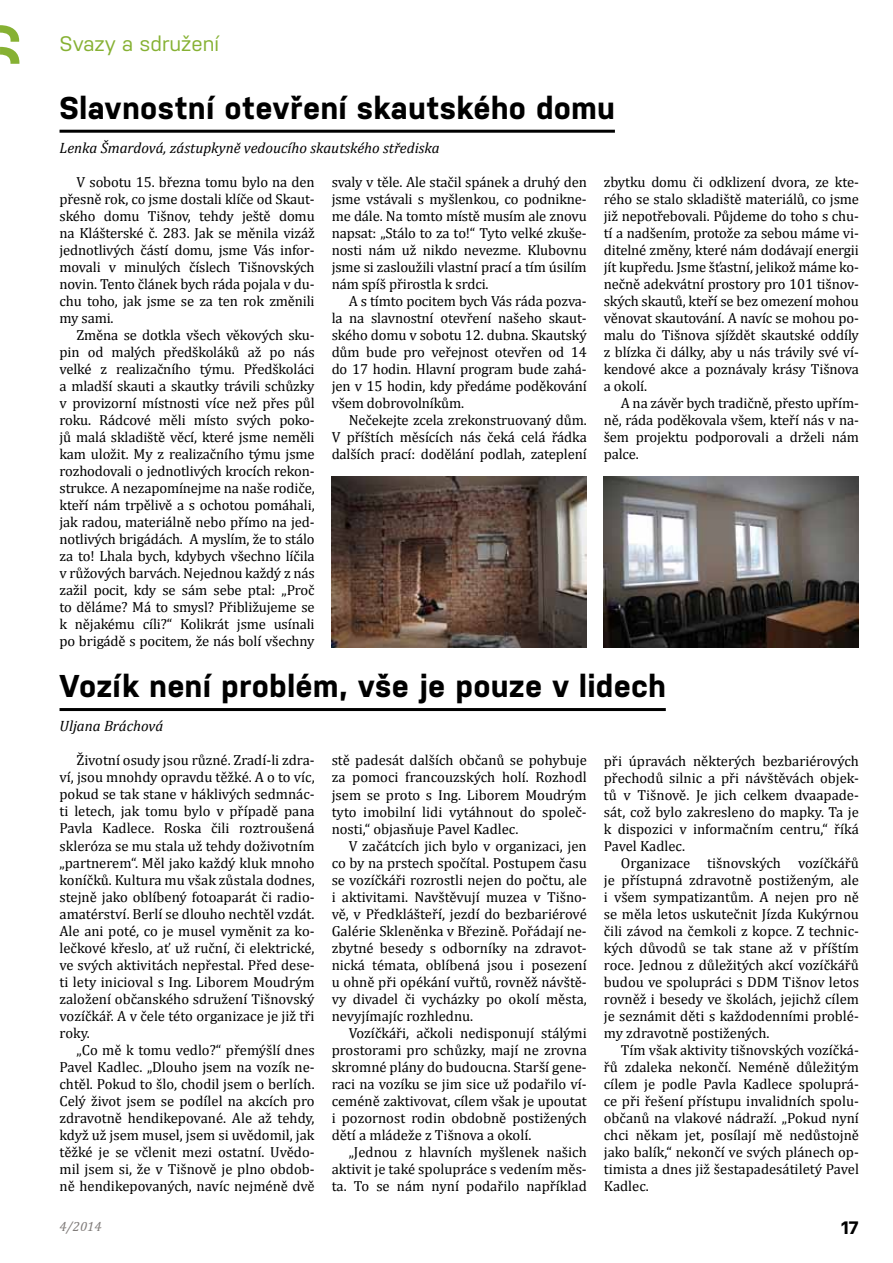
<style>
.page{position:relative;width:893px;height:1263px;background:#fff}
.page>*{position:absolute;margin:0;border:0;box-sizing:border-box;transform-origin:0 0}
.t1{font:700 31.5px "Nudista";letter-spacing:.005em;color:#000}
.t2{font:21px "Nudista";color:#86b133}
.t3{font:700 18px "Nudista";color:#000}
.t4{font:italic 15px "Cambria";color:#000}
.t5{font:14.7px/17px "Cambria";letter-spacing:-.01em;color:#000;text-align:justify}
.t6{font:italic 13.5px "Cambria";color:#807c7a}
</style>
<div class="page">
<svg style="left:0;top:25px;width:19px;height:39px"></svg>
<hr style="left:60px;top:130px;width:555px;height:3px;background:#000">
<hr style="left:60px;top:708px;width:606px;height:3px;background:#000">
<img style="left:604px;top:476px;width:255px;height:171px">
<img style="left:332px;top:476px;width:255px;height:171px">
<h2 class="t2" style="left:60px;top:29px;width:161px">Svazy a sdružení</h2>
<h1 class="t1" style="left:60px;top:85px;width:557px">Slavnostní otevření skautského domu</h1>
<p class="t4" style="left:60px;top:137px;width:382px">Lenka Šmardová, zástupkyně vedoucího skautského střediska</p>
<p class="t5" style="left:60px;top:174px;width:257px;text-indent:17px">V sobotu 15. března tomu bylo na den přesně rok, co jsme dostali klíče od Skaut&shy;ského domu Tišnov, tehdy ještě domu na Klášterské č. 283. Jak se měnila vizáž jednotlivých částí domu, jsme Vás infor&shy;movali v minulých číslech Tišnovských novin. Tento článek bych ráda pojala v du&shy;chu toho, jak jsme se za ten rok změnili my sami.</p>
<p class="t5" style="left:60px;top:327px;width:257px;text-indent:17px">Změna se dotkla všech věkových sku&shy;pin od malých předškoláků až po nás velké z realizačního týmu. Předškoláci a mladší skauti a skautky trávili schůzky v provizorní místnosti více než přes půl roku. Rádcové měli místo svých poko&shy;jů malá skladiště věcí, které jsme neměli kam uložit. My z realizačního týmu jsme rozhodovali o jednotlivých krocích rekon&shy;strukce. A nezapomínejme na naše rodiče, kteří nám trpělivě a s ochotou pomáhali, jak radou, materiálně nebo přímo na jed&shy;notlivých brigádách. A myslím, že to stálo za to! Lhala bych, kdybych všechno líčila v růžových barvách. Nejednou každý z nás zažil pocit, kdy se sám sebe ptal: „Proč to děláme? Má to smysl? Přibližujeme se k nějakému cíli?“ Kolikrát jsme usínali po brigádě s pocitem, že nás bolí všechny</p>
<p class="t5" style="left:332px;top:174px;width:257px">svaly v těle. Ale stačil spánek a druhý den jsme vstávali s myšlenkou, co podnikne&shy;me dále. Na tomto místě musím ale znovu napsat: „Stálo to za to!“ Tyto velké zkuše&shy;nosti nám už nikdo nevezme. Klubovnu jsme si zasloužili vlastní prací a tím úsilím nám spíš přirostla k srdci.</p>
<p class="t5" style="left:332px;top:293px;width:257px;text-indent:17px">A s tímto pocitem bych Vás ráda pozva&shy;la na slavnostní otevření našeho skaut&shy;ského domu v sobotu 12. dubna. Skautský dům bude pro veřejnost otevřen od 14 do 17 hodin. Hlavní program bude zahá&shy;jen v 15 hodin, kdy předáme poděkování všem dobrovolníkům.</p>
<p class="t5" style="left:332px;top:412px;width:257px;text-indent:17px">Nečekejte zcela zrekonstruovaný dům.<br>V příštích měsících nás čeká celá řádka dalších prací: dodělání podlah, zateplení</p>
<p class="t5" style="left:604px;top:174px;width:257px">zbytku domu či odklizení dvora, ze kte&shy;rého se stalo skladiště materiálů, co jsme již nepotřebovali. Půjdeme do toho s chu&shy;tí a nadšením, protože za sebou máme vi&shy;ditelné změny, které nám dodávají energii jít kupředu. Jsme šťastní, jelikož máme ko&shy;nečně adekvátní prostory pro 101 tišnov&shy;ských skautů, kteří se bez omezení mohou věnovat skautování. A navíc se mohou po&shy;malu do Tišnova sjíždět skautské oddíly z blízka či dálky, aby u nás trávily své ví&shy;kendové akce a poznávaly krásy Tišnova a okolí.</p>
<p class="t5" style="left:604px;top:395px;width:257px;text-indent:17px">A na závěr bych tradičně, přesto upřím&shy;ně, ráda poděkovala všem, kteří nás v na&shy;šem projektu podporovali a drželi nám palce.</p>
<h1 class="t1" style="left:60px;top:663px;width:608px">Vozík není problém, vše je pouze v lidech</h1>
<p class="t4" style="left:60px;top:716px;width:105px">Uljana Bráchová</p>
<p class="t5" style="left:60px;top:752px;width:257px;text-indent:17px">Životní osudy jsou různé. Zradí-li zdra&shy;ví, jsou mnohdy opravdu těžké. A o to víc, pokud se tak stane v háklivých sedmnác&shy;ti letech, jak tomu bylo v případě pana Pavla Kadlece. Roska čili roztroušená skleróza se mu stala už tehdy doživotním „partnerem“. Měl jako každý kluk mnoho koníčků. Kultura mu však zůstala dodnes, stejně jako oblíbený fotoaparát či radio&shy;amatérství. Berlí se dlouho nechtěl vzdát.<br>Ale ani poté, co je musel vyměnit za ko&shy;lečkové křeslo, ať už ruční, či elektrické, ve svých aktivitách nepřestal. Před dese&shy;ti lety inicioval s Ing. Liborem Moudrým založení občanského sdružení Tišnovský vozíčkář. A v čele této organizace je již tři roky.</p>
<p class="t5" style="left:60px;top:1041px;width:257px;text-indent:17px">„Co mě k tomu vedlo?“ přemýšlí dnes Pavel Kadlec. „Dlouho jsem na vozík ne&shy;chtěl. Pokud to šlo, chodil jsem o berlích.<br>Celý život jsem se podílel na akcích pro zdravotně hendikepované. Ale až tehdy, když už jsem musel, jsem si uvědomil, jak těžké je se včlenit mezi ostatní. Uvědo&shy;mil jsem si, že v Tišnově je plno obdob&shy;ně hendikepovaných, navíc nejméně dvě</p>
<p class="t5" style="left:332px;top:752px;width:257px">stě padesát dalších občanů se pohybuje za pomoci francouzských holí. Rozhodl jsem se proto s Ing. Liborem Moudrým tyto imobilní lidi vytáhnout do společ&shy;nosti,“ objasňuje Pavel Kadlec.</p>
<p class="t5" style="left:332px;top:837px;width:257px;text-indent:17px">V začátcích jich bylo v organizaci, jen co by na prstech spočítal. Postupem času se vozíčkáři rozrostli nejen do počtu, ale i aktivitami. Navštěvují muzea v Tišno&shy;vě, v Předklášteří, jezdí do bezbariérové Galérie Skleněnka v Březině. Pořádají ne&shy;zbytné besedy s odborníky na zdravot&shy;nická témata, oblíbená jsou i posezení u ohně při opékání vuřtů, rovněž návště&shy;vy divadel či vycházky po okolí města, nevyjímajíc rozhlednu.</p>
<p class="t5" style="left:332px;top:1024px;width:257px;text-indent:17px">Vozíčkáři, ačkoli nedisponují stálými prostorami pro schůzky, mají ne zrovna skromné plány do budoucna. Starší gene&shy;raci na vozíku se jim sice už podařilo ví&shy;ceméně zaktivovat, cílem však je upoutat i pozornost rodin obdobně postižených dětí a mládeže z Tišnova a okolí.</p>
<p class="t5" style="left:332px;top:1143px;width:257px;text-indent:17px">„Jednou z hlavních myšlenek našich aktivit je také spolupráce s vedením měs&shy;ta. To se nám nyní podařilo například</p>
<p class="t5" style="left:604px;top:752px;width:257px">při úpravách některých bezbariérových přechodů silnic a při návštěvách objek&shy;tů v Tišnově. Je jich celkem dvaapade&shy;sát, což bylo zakresleno do mapky. Ta je k dispozici v informačním centru,“ říká Pavel Kadlec.</p>
<p class="t5" style="left:604px;top:854px;width:257px;text-indent:17px">Organizace tišnovských vozíčkářů je přístupná zdravotně postiženým, ale i všem sympatizantům. A nejen pro ně se měla letos uskutečnit Jízda Kukýrnou čili závod na čemkoli z kopce. Z technic&shy;kých důvodů se tak stane až v příštím roce. Jednou z důležitých akcí vozíčkářů budou ve spolupráci s DDM Tišnov letos rovněž i besedy ve školách, jejichž cílem je seznámit děti s každodenními problé&shy;my zdravotně postižených.</p>
<p class="t5" style="left:604px;top:1041px;width:257px;text-indent:17px">Tím však aktivity tišnovských vozíčká&shy;řů zdaleka nekončí. Neméně důležitým cílem je podle Pavla Kadlece spoluprá&shy;ce při řešení přístupu invalidních spolu&shy;občanů na vlakové nádraží. „Pokud nyní chci někam jet, posílají mě nedůstojně jako balík,“ nekončí ve svých plánech op&shy;timista a dnes již šestapadesátiletý Pavel Kadlec.</p>
<p class="t6" style="left:60px;top:1217px;width:43px">4/2014</p>
<p class="t3" style="left:841px;top:1214px;width:19px">17</p>
</div>
